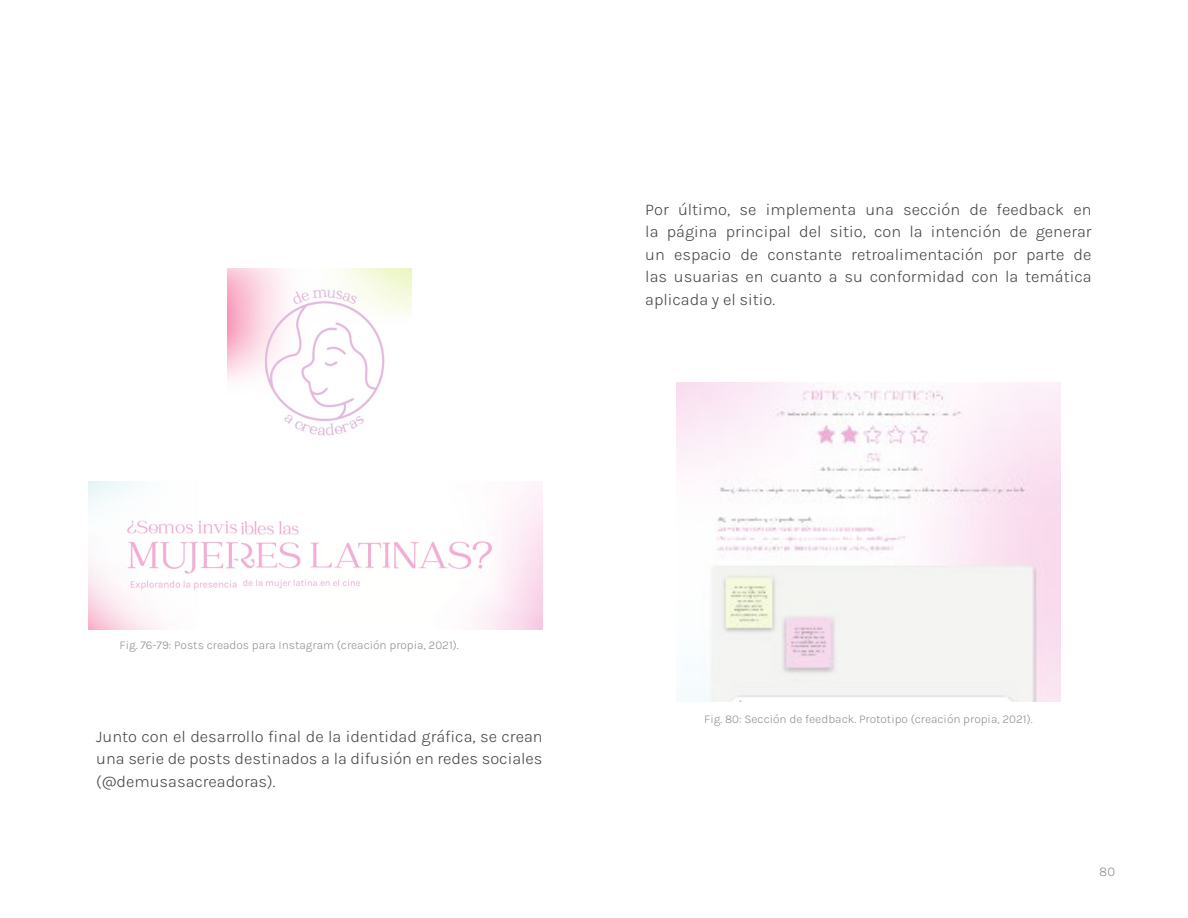
<style>
.page{position:relative;width:1188px;height:918px;background:#fff}
.page>*{position:absolute;margin:0;border:0;box-sizing:border-box;transform-origin:0 0}
.t1{font:16.5px/22.5px "Karla";color:#454544;text-align:justify}
.t2{font:13.5px "Karla";color:#908f8f}
.t3{font:12px "Karla";color:#908f8f}
</style>
<div class="page">
<img style="left:228px;top:268px;width:183px;height:168px">
<img style="left:89px;top:482px;width:148px;height:147px">
<img style="left:677px;top:383px;width:383px;height:318px">
<img style="left:242px;top:521px;width:148px;height:68px">
<img style="left:395px;top:482px;width:148px;height:147px">
<hr style="left:1187px;top:0;width:1px;height:918px;background:#fabfde">
<p class="t1" style="left:645px;top:197px;width:448px">Por último, se implementa una sección de feedback en la página principal del sitio, con la intención de generar un espacio de constante retroalimentación por parte de las usuarias en cuanto a su conformidad con la temática aplicada y el sitio.</p>
<p class="t3" style="left:120px;top:637px;width:341px">Fig. 76-79: Posts creados para Instagram (creación propia, 2021).</p>
<p class="t1" style="left:96px;top:724px;width:448px">Junto con el desarrollo final de la identidad gráfica, se crean una serie de posts destinados a la difusión en redes sociales (@demusasacreadoras).</p>
<p class="t3" style="left:704px;top:711px;width:330px">Fig. 80: Sección de feedback. Prototipo (creación propia, 2021).</p>
<p class="t2" style="left:1099px;top:863px;width:17px">80</p>
</div>
